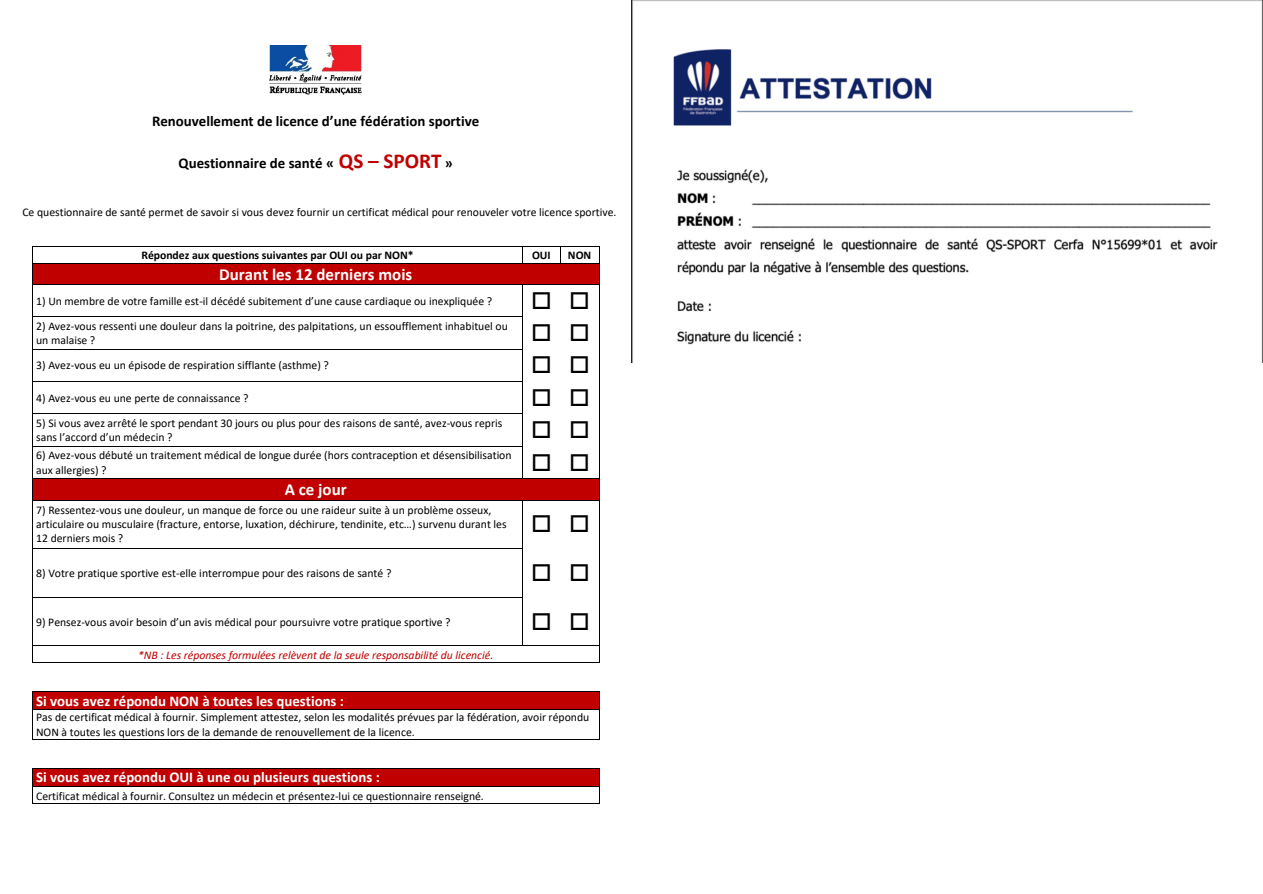
<style>
.page{position:relative;width:1263px;height:894px;background:#fff}
.page>*{position:absolute;margin:0;border:0;box-sizing:border-box;transform-origin:0 0}
.t1{font:700 16.95px "Calibri";color:#fff}
.t2{font:700 14.85px "Calibri";color:#fff}
.t3{font:700 14.85px "Calibri";color:#000}
.t4{font:11.7px/14.2px "Calibri";color:#000}
.t5{font:italic 11.7px "Calibri";color:#c00000}
.t6{font:700 11.7px "Calibri";letter-spacing:-.005em;color:#000}
.s1{font-size:21.3px;color:#c00000}
</style>
<div class="page">
<hr style="left:33px;top:246px;width:489px;height:1px;background:#000">
<hr style="left:523px;top:246px;width:37px;height:1px;background:#000">
<hr style="left:560px;top:246px;width:39px;height:1px;background:#000">
<div style="left:36px;top:263px;width:559px;height:21px;background:#c00000"></div>
<hr style="left:33px;top:263px;width:489px;height:1px;background:#000">
<svg style="left:522px;top:246px;width:1px;height:18px"></svg>
<hr style="left:523px;top:263px;width:37px;height:1px;background:#000">
<svg style="left:560px;top:247px;width:1px;height:16px"></svg>
<hr style="left:560px;top:263px;width:39px;height:1px;background:#000">
<svg style="left:32px;top:246px;width:1px;height:38px"></svg>
<hr style="left:33px;top:284px;width:489px;height:1px;background:#000">
<hr style="left:523px;top:284px;width:37px;height:1px;background:#000">
<hr style="left:561px;top:284px;width:38px;height:1px;background:#000">
<svg style="left:599px;top:246px;width:1px;height:38px"></svg>
<hr style="left:32px;top:284px;width:1px;height:32px;background:#000">
<hr style="left:522px;top:284px;width:1px;height:32px;background:#000">
<hr style="left:599px;top:284px;width:1px;height:32px;background:#000">
<hr style="left:33px;top:316px;width:489px;height:1px;background:#000">
<hr style="left:32px;top:317px;width:1px;height:32px;background:#000">
<hr style="left:522px;top:317px;width:1px;height:32px;background:#000">
<hr style="left:599px;top:317px;width:1px;height:32px;background:#000">
<hr style="left:33px;top:349px;width:489px;height:1px;background:#000">
<hr style="left:32px;top:349px;width:1px;height:32px;background:#000">
<hr style="left:522px;top:349px;width:1px;height:32px;background:#000">
<hr style="left:599px;top:349px;width:1px;height:32px;background:#000">
<hr style="left:33px;top:381px;width:489px;height:1px;background:#000">
<hr style="left:32px;top:381px;width:1px;height:32px;background:#000">
<hr style="left:522px;top:381px;width:1px;height:32px;background:#000">
<hr style="left:599px;top:381px;width:1px;height:32px;background:#000">
<hr style="left:33px;top:413px;width:489px;height:1px;background:#000">
<hr style="left:32px;top:414px;width:1px;height:32px;background:#000">
<hr style="left:522px;top:414px;width:1px;height:32px;background:#000">
<hr style="left:599px;top:414px;width:1px;height:32px;background:#000">
<hr style="left:33px;top:446px;width:489px;height:1px;background:#000">
<hr style="left:32px;top:446px;width:1px;height:32px;background:#000">
<hr style="left:522px;top:446px;width:1px;height:32px;background:#000">
<hr style="left:599px;top:446px;width:1px;height:32px;background:#000">
<div style="left:36px;top:479px;width:559px;height:20px;background:#c00000"></div>
<hr style="left:33px;top:478px;width:489px;height:1px;background:#000">
<hr style="left:523px;top:478px;width:37px;height:1px;background:#000">
<hr style="left:561px;top:478px;width:38px;height:1px;background:#000">
<svg style="left:32px;top:478px;width:1px;height:22px"></svg>
<hr style="left:33px;top:499px;width:489px;height:1px;background:#000">
<hr style="left:523px;top:499px;width:37px;height:1px;background:#000">
<hr style="left:561px;top:499px;width:38px;height:1px;background:#000">
<svg style="left:599px;top:478px;width:1px;height:22px"></svg>
<hr style="left:32px;top:500px;width:1px;height:48px;background:#000">
<hr style="left:522px;top:500px;width:1px;height:48px;background:#000">
<hr style="left:599px;top:500px;width:1px;height:48px;background:#000">
<hr style="left:33px;top:548px;width:489px;height:1px;background:#000">
<hr style="left:32px;top:548px;width:1px;height:49px;background:#000">
<hr style="left:522px;top:548px;width:1px;height:49px;background:#000">
<hr style="left:599px;top:548px;width:1px;height:49px;background:#000">
<hr style="left:33px;top:597px;width:489px;height:1px;background:#000">
<hr style="left:32px;top:597px;width:1px;height:48px;background:#000">
<hr style="left:522px;top:597px;width:1px;height:48px;background:#000">
<hr style="left:599px;top:597px;width:1px;height:48px;background:#000">
<hr style="left:33px;top:645px;width:489px;height:1px;background:#000">
<hr style="left:523px;top:645px;width:37px;height:1px;background:#000">
<hr style="left:561px;top:645px;width:38px;height:1px;background:#000">
<svg style="left:32px;top:645px;width:1px;height:17px"></svg>
<hr style="left:33px;top:661px;width:489px;height:1px;background:#000">
<hr style="left:523px;top:661px;width:37px;height:1px;background:#000">
<hr style="left:561px;top:661px;width:38px;height:1px;background:#000">
<svg style="left:599px;top:645px;width:1px;height:17px"></svg>
<div style="left:36px;top:691px;width:559px;height:18px;background:#c00000"></div>
<hr style="left:33px;top:690px;width:489px;height:1px;background:#000">
<hr style="left:523px;top:690px;width:37px;height:1px;background:#000">
<hr style="left:561px;top:690px;width:38px;height:1px;background:#000">
<hr style="left:33px;top:709px;width:566px;height:1px;background:#000">
<svg style="left:32px;top:690px;width:2px;height:49px"></svg>
<hr style="left:33px;top:738px;width:566px;height:1px;background:#000">
<svg style="left:599px;top:691px;width:1px;height:48px"></svg>
<div style="left:36px;top:768px;width:559px;height:18px;background:#c00000"></div>
<hr style="left:33px;top:767px;width:566px;height:1px;background:#000">
<hr style="left:33px;top:786px;width:566px;height:1px;background:#000">
<svg style="left:32px;top:767px;width:2px;height:36px"></svg>
<hr style="left:33px;top:802px;width:566px;height:1px;background:#000">
<svg style="left:599px;top:768px;width:1px;height:35px"></svg>
<img style="left:270px;top:45px;width:92px;height:50px">
<img style="left:631px;top:0;width:632px;height:362px">
<p class="t3" style="left:152px;top:115px;width:329px">Renouvellement de licence d’une fédération sportive</p>
<p class="t3" style="left:178px;top:157px;width:276px">Questionnaire de santé « <span class="s1">QS – SPORT</span> »</p>
<p class="t4" style="left:22px;top:206px;width:596px">Ce questionnaire de santé permet de savoir si vous devez fournir un certificat médical pour renouveler votre licence sportive.</p>
<p class="t6" style="left:141px;top:250px;width:274px">Répondez aux questions suivantes par OUI ou par NON*</p>
<p class="t6" style="left:532px;top:250px;width:20px">OUI</p>
<p class="t6" style="left:568px;top:250px;width:25px">NON</p>
<h1 class="t1" style="left:219px;top:267px;width:195px">Durant les 12 derniers mois</h1>
<p class="t4" style="left:36px;top:294px;width:457px">1) Un membre de votre famille est-il décédé subitement d’une cause cardiaque ou inexpliquée ?</p>
<p class="t4" style="left:36px;top:320px;width:473px">2) Avez-vous ressenti une douleur dans la poitrine, des palpitations, un essoufflement inhabituel ou un malaise ?</p>
<p class="t4" style="left:36px;top:359px;width:294px">3) Avez-vous eu un épisode de respiration sifflante (asthme) ?</p>
<p class="t4" style="left:36px;top:391px;width:214px">4) Avez-vous eu une perte de connaissance ?</p>
<p class="t4" style="left:36px;top:417px;width:468px">5) Si vous avez arrêté le sport pendant 30 jours ou plus pour des raisons de santé, avez-vous repris sans l’accord d’un médecin ?</p>
<p class="t4" style="left:36px;top:449px;width:477px">6) Avez-vous débuté un traitement médical de longue durée (hors contraception et désensibilisation aux allergies) ?</p>
<h1 class="t1" style="left:285px;top:482px;width:64px">A ce jour</h1>
<p class="t4" style="left:36px;top:503px;width:472px">7) Ressentez-vous une douleur, un manque de force ou une raideur suite à un problème osseux, articulaire ou musculaire (fracture, entorse, luxation, déchirure, tendinite, etc…) survenu durant les<br>12 derniers mois ?</p>
<p class="t4" style="left:36px;top:566px;width:357px">8) Votre pratique sportive est-elle interrompue pour des raisons de santé ?</p>
<p class="t4" style="left:36px;top:615px;width:416px">9) Pensez-vous avoir besoin d’un avis médical pour poursuivre votre pratique sportive ?</p>
<p class="t5" style="left:138px;top:649px;width:357px">*NB : Les réponses formulées relèvent de la seule responsabilité du licencié.</p>
<p class="t2" style="left:36px;top:694px;width:309px">Si vous avez répondu NON à toutes les questions :</p>
<p class="t4" style="left:36px;top:711px;width:555px">Pas de certificat médical à fournir. Simplement attestez, selon les modalités prévues par la fédération, avoir répondu<br>NON à toutes les questions lors de la demande de renouvellement de la licence.</p>
<p class="t2" style="left:36px;top:771px;width:345px">Si vous avez répondu OUI à une ou plusieurs questions :</p>
<p class="t4" style="left:36px;top:789px;width:449px">Certificat médical à fournir. Consultez un médecin et présentez-lui ce questionnaire renseigné.</p>
</div>
